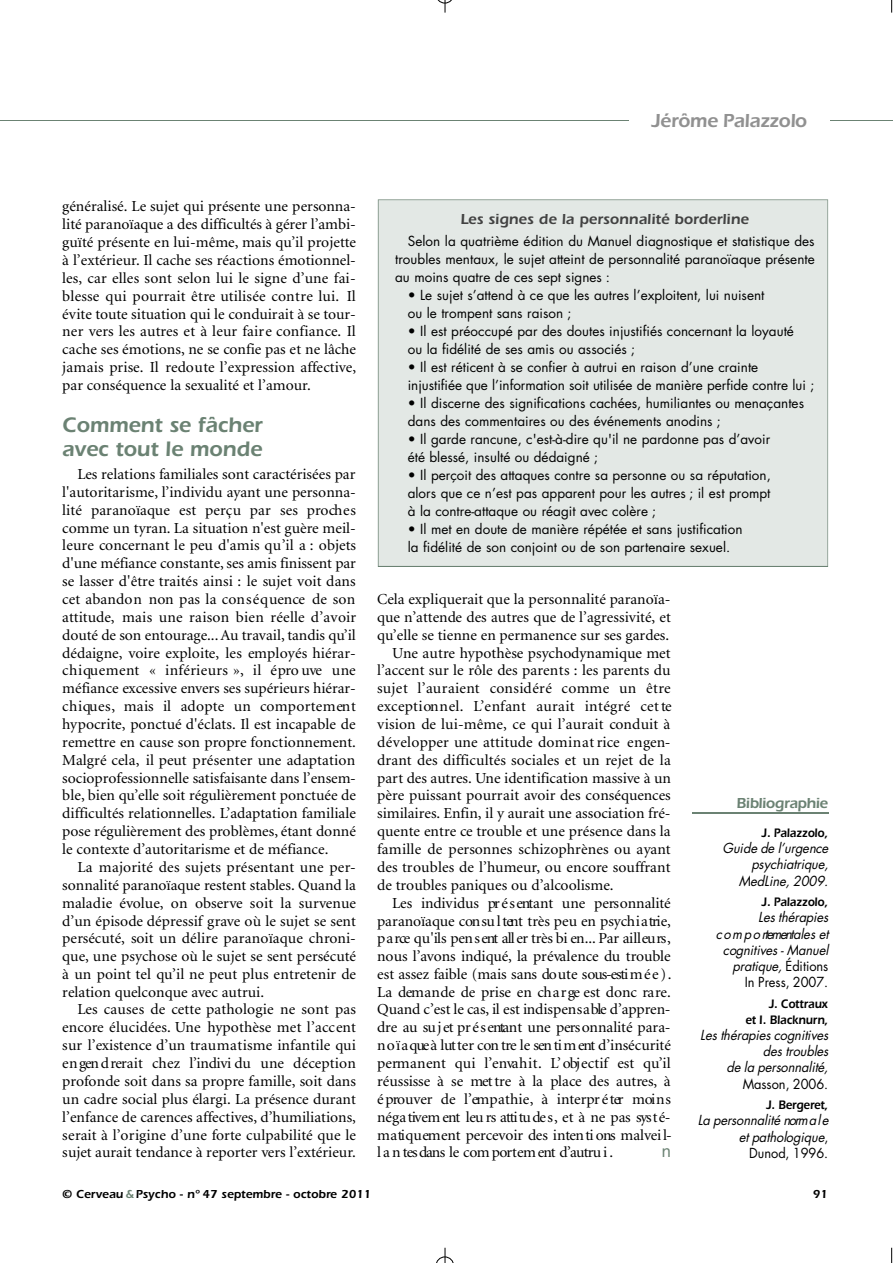
<style>
.page{position:relative;width:893px;height:1263px;background:#fff}
.page>*{position:absolute;margin:0;border:0;box-sizing:border-box;transform-origin:0 0}
.t1{font:600 21.75px/24.9px "Itc Eras";letter-spacing:-.005em;color:#6b8273}
.t2{font:600 19.5px "Itc Eras";letter-spacing:-.025em;color:#919191}
.t3{font:15.3px/17.9px "Minion";color:#000;text-align:justify}
.t4{font:15.3px "Minion";letter-spacing:-.025em;color:#000}
.t5{font:15.3px "Minion";letter-spacing:.02em;color:#000}
.t6{font:15.3px "Minion";letter-spacing:-.045em;color:#000}
.t7{font:15.3px "Minion";letter-spacing:-.05em;color:#000}
.t8{font:15.3px "Geneva";color:#6b8273}
.t9{font:600 15px "Itc Eras";color:#424242}
.t10{font:600 15px "Itc Eras";letter-spacing:-.025em;color:#6b8273}
.t11{font:13.5px/18px "Futura";color:#000}
.t12{font:italic 13.5px/16.2px "Futura";color:#000;text-align:right;scale:.95 1}
.t13{font:13.5px "Futura";color:#000;scale:.95 1}
.t14{font:600 12.75px/16.2px "Itc Eras";color:#000;text-align:right;scale:.9 1}
.t15{font:600 12px "Itc Eras";color:#000}
.s1{font-style:normal}
.s2{color:#6b8273}
</style>
<div class="page">
<hr style="left:0;top:120px;width:892px;height:1px;background:#6b8273">
<div style="left:629px;top:114px;width:200px;height:29px;background:#fff"></div>
<hr style="left:692px;top:813px;width:136px;height:1px;background:#6b8273">
<div style="left:378px;top:199px;width:450px;height:368px;background:#e3e8e5"></div>
<svg style="left:891px;top:0;width:1px;height:13px"></svg>
<svg style="left:891px;top:1248px;width:1px;height:15px"></svg>
<svg style="left:437px;top:0;width:15px;height:13px"></svg>
<svg style="left:436px;top:1247px;width:18px;height:16px"></svg>
<p class="t2" style="left:652px;top:114px;width:156px">Jérôme Palazzolo</p>
<p class="t3" style="left:62px;top:199px;width:295px">généralisé. Le sujet qui présente une personna&shy;lité paranoïaque a des difficultés à gérer l’ambi&shy;guïté présente en lui-même, mais qu’il projette à l’extérieur. Il cache ses réactions émotionnel&shy;les, car elles sont selon lui le signe d’une fai&shy;blesse qui pourrait être utilisée contre lui. Il évite toute situation qui le conduirait à se tour&shy;ner vers les autres et à leur faire confiance. Il cache ses émotions, ne se confie pas et ne lâche jamais prise. Il redoute l’expression affective, par conséquence la sexualité et l’amour.</p>
<h1 class="t1" style="left:62px;top:414px;width:202px">Comment se fâcher avec tout le monde</h1>
<p class="t3" style="left:62px;top:467px;width:295px;text-indent:15px">Les relations familiales sont caractérisées par l'autoritarisme, l’individu ayant une personna&shy;lité para n o ïa que est perçu par ses proch e s comme un tyran. La situation n'est guère meil&shy;leure concernant le peu d'amis qu’il a : objets d'une méfiance constante, ses amis finissent par se lasser d'être traités ainsi : le sujet voit dans cet abandon non pas la conséquence de son attitude, mais une raison bien réelle d’avoir douté de son entourage...Au travail, tandis qu’il dédaigne, voire exploite, les employés hiérar&shy;ch i qu em ent « in fé rieu rs » , il épro uve une méfiance excessive envers ses supérieurs hiérar&shy;ch iqu e s , mais il adopte un com portem en t hypocrite, ponctué d'éclats. Il est incapable de remettre en cause son propre fonctionnement.<br>Malgré cela, il peut présenter une adaptation socioprofessionnelle satisfaisante dans l’ensem&shy;ble, bien qu’elle soit régulièrement ponctuée de difficultés relationnelles. L’adaptation familiale pose régulièrement des problèmes, étant donné le contexte d’autoritarisme et de méfiance.</p>
<p class="t3" style="left:62px;top:859px;width:295px;text-indent:15px">La majorité des sujets présentant une per&shy;sonnalité paranoïaque restent stables. Quand la maladie évolue, on observe soit la survenue d’un épisode dépressif grave où le sujet se sent persécuté, soit un délire paranoïaque chroni&shy;que, une psychose où le sujet se sent persécuté à un point tel qu’il ne peut plus entretenir de relation quelconque avec autrui.</p>
<p class="t3" style="left:62px;top:1002px;width:295px;text-indent:15px">Les causes de cette pathologie ne sont pas encore élucidées. Une hypothèse met l’accent sur l’existence d’un traumatisme infantile qui en gen d rerait chez l’indivi du une déception profonde soit dans sa propre famille, soit dans un cadre social plus élargi. La présence durant l’enfance de carences affectives, d’humiliations, serait à l’origine d’une forte culpabilité que le sujet aurait tendance à reporter vers l’extérieur.</p>
<p class="t9" style="left:460px;top:214px;width:290px">Les signes de la personnalité borderline</p>
<p class="t11" style="left:395px;top:233px;width:421px;text-align:justify;text-indent:13px">Selon la quatrième édition du Manuel diagnostique et statistique des troubles mentaux, le sujet atteint de personnalité paranoïaque présente au moins quatre de ces sept signes :</p>
<p class="t11" style="left:408px;top:287px;width:358px">• Le sujet s’attend à ce que les autres l’exploitent, lui nuisent ou le trompent sans raison ;</p>
<p class="t11" style="left:408px;top:323px;width:387px">• Il est préoccupé par des doutes injustifiés concernant la loyauté ou la fidélité de ses amis ou associés ;</p>
<p class="t11" style="left:408px;top:359px;width:408px">• Il est réticent à se confier à autrui en raison d’une crainte injustifiée que l’information soit utilisée de manière perfide contre lui ;</p>
<p class="t11" style="left:408px;top:395px;width:398px">• Il discerne des significations cachées, humiliantes ou menaçantes dans des commentaires ou des événements anodins ;</p>
<p class="t11" style="left:408px;top:431px;width:364px">• Il garde rancune, c'est-à-dire qu'il ne pardonne pas d’avoir été blessé, insulté ou dédaigné ;</p>
<p class="t11" style="left:408px;top:467px;width:364px;text-align:justify">• Il perçoit des attaques contre sa personne ou sa réputation, alors que ce n’est pas apparent pour les autres ; il est prompt à la contre-attaque ou réagit avec colère ;</p>
<p class="t11" style="left:408px;top:521px;width:336px">• Il met en doute de manière répétée et sans justification la fidélité de son conjoint ou de son partenaire sexuel.</p>
<p class="t3" style="left:377px;top:592px;width:295px">Cela expliquerait que la personnalité paranoïa-</p>
<p class="t3" style="left:377px;top:610px;width:295px">que n’attende des autres que de l’agressivité, et</p>
<p class="t3" style="left:377px;top:627px;width:293px">qu’elle se tienne en permanence sur ses gardes.</p>
<p class="t3" style="left:392px;top:645px;width:280px">Une autre hypothèse psychodynamique met</p>
<p class="t3" style="left:377px;top:663px;width:295px">l’accent sur le rôle des parents : les parents du</p>
<p class="t5" style="left:377px;top:682px;width:295px">su jet l’aura ient considéré comme un être</p>
<p class="t5" style="left:377px;top:700px;width:296px">excepti on n el. L’enfant aurait intégré cet te</p>
<p class="t3" style="left:377px;top:716px;width:295px">vision de lui-même, ce qui l’aurait conduit à</p>
<p class="t3" style="left:377px;top:734px;width:295px">développer une attitude dominatrice engen-</p>
<p class="t3" style="left:377px;top:752px;width:295px">drant des difficultés sociales et un rejet de la</p>
<p class="t3" style="left:377px;top:770px;width:295px">part des autres. Une identification massive à un</p>
<p class="t3" style="left:377px;top:788px;width:295px">père puissant pourrait avoir des conséquences</p>
<p class="t3" style="left:377px;top:806px;width:295px">similaires. Enfin, il y aurait une association fré-</p>
<p class="t3" style="left:377px;top:824px;width:295px">quente entre ce trouble et une présence dans la</p>
<p class="t3" style="left:377px;top:841px;width:295px">famille de personnes schizophrènes ou ayant</p>
<p class="t3" style="left:377px;top:859px;width:295px">des troubles de l’humeur, ou encore souffrant</p>
<p class="t3" style="left:377px;top:877px;width:238px">de troubles paniques ou d’alcoolisme.</p>
<p class="t3" style="left:392px;top:895px;width:280px">Les individus pr é s entant une pers on n a lité</p>
<p class="t3" style="left:377px;top:913px;width:295px">p a ra n o ïa que con su l tent très peu en psych i a trie ,</p>
<p class="t4" style="left:377px;top:932px;width:295px">p a rce qu'ils pen s ent all er très bi en ... Par aill eu rs ,</p>
<p class="t3" style="left:377px;top:949px;width:295px">nous l’avons indiqu é , la pr é va len ce du tro u ble</p>
<p class="t3" style="left:377px;top:966px;width:296px">est assez faible (mais sans do ute sous-esti m é e ) .</p>
<p class="t3" style="left:377px;top:984px;width:295px">La dem a n de de prise en ch a r ge est donc ra re .</p>
<p class="t3" style="left:377px;top:1002px;width:295px">Quand c’est le cas, il est indispen s a ble d’appren-</p>
<p class="t3" style="left:377px;top:1020px;width:295px">d re au su j et pr é s entant une pers onnalité para-</p>
<p class="t4" style="left:377px;top:1040px;width:295px">n o ï a que à lut ter con tre le sen ti m ent d’insécurité</p>
<p class="t3" style="left:377px;top:1056px;width:295px">perm a n ent qui l’enva h it . L’ obj ectif est qu’il</p>
<p class="t3" style="left:377px;top:1074px;width:295px">réussisse à se met tre à la place des autre s , à</p>
<p class="t3" style="left:377px;top:1091px;width:295px">é pro uver de l’em p a th ie , à interpr é ter moi n s</p>
<p class="t6" style="left:377px;top:1111px;width:295px">n é ga tivem ent leu rs atti tu de s , et à ne pas sys t é-</p>
<p class="t3" style="left:377px;top:1127px;width:296px">m a tiqu em ent percevoir des inten ti ons malvei l-</p>
<p class="t7" style="left:377px;top:1147px;width:237px">l a n tes dans le com portem ent d’autru i .</p>
<p class="t8" style="left:661px;top:1142px;width:11px">n</p>
<p class="t10" style="left:736px;top:798px;width:93px">B ib lio g ra p h ie</p>
<p class="t14" style="left:761px;top:826px;width:75px">J. Palazzolo,</p>
<p class="t12" style="left:722px;top:841px;width:113px">Guide de l’urgence psychiatrique,<br>MedLine, 2009.</p>
<p class="t14" style="left:761px;top:895px;width:75px">J. Palazzolo,</p>
<p class="t12" style="left:715px;top:910px;width:120px">Les thérapies<br>c o m p o rtementales et cognitives - Manuel pratique, <span class="s1">Éditions<br>In Press, 2007.</span></p>
<p class="t14" style="left:745px;top:997px;width:93px">J. Cottraux<br>et I. Blacknurn,</p>
<p class="t12" style="left:700px;top:1028px;width:136px">Les thérapies cognitives des troubles<br>de la personnalité,</p>
<p class="t13" style="left:742px;top:1077px;width:91px">Masson, 2006.</p>
<p class="t14" style="left:766px;top:1098px;width:70px">J. Berg e re t,</p>
<p class="t12" style="left:697px;top:1113px;width:139px">La personnalité norm a l e et pathologique<span class="s1">,<br>Dunod, 1996.</span></p>
<p class="t15" style="left:62px;top:1190px;width:311px">© Cerveau <span class="s2">&amp;</span>Psycho - n° 47 septembre - octobre 2011</p>
<p class="t15" style="left:813px;top:1190px;width:17px">91</p>
</div>
